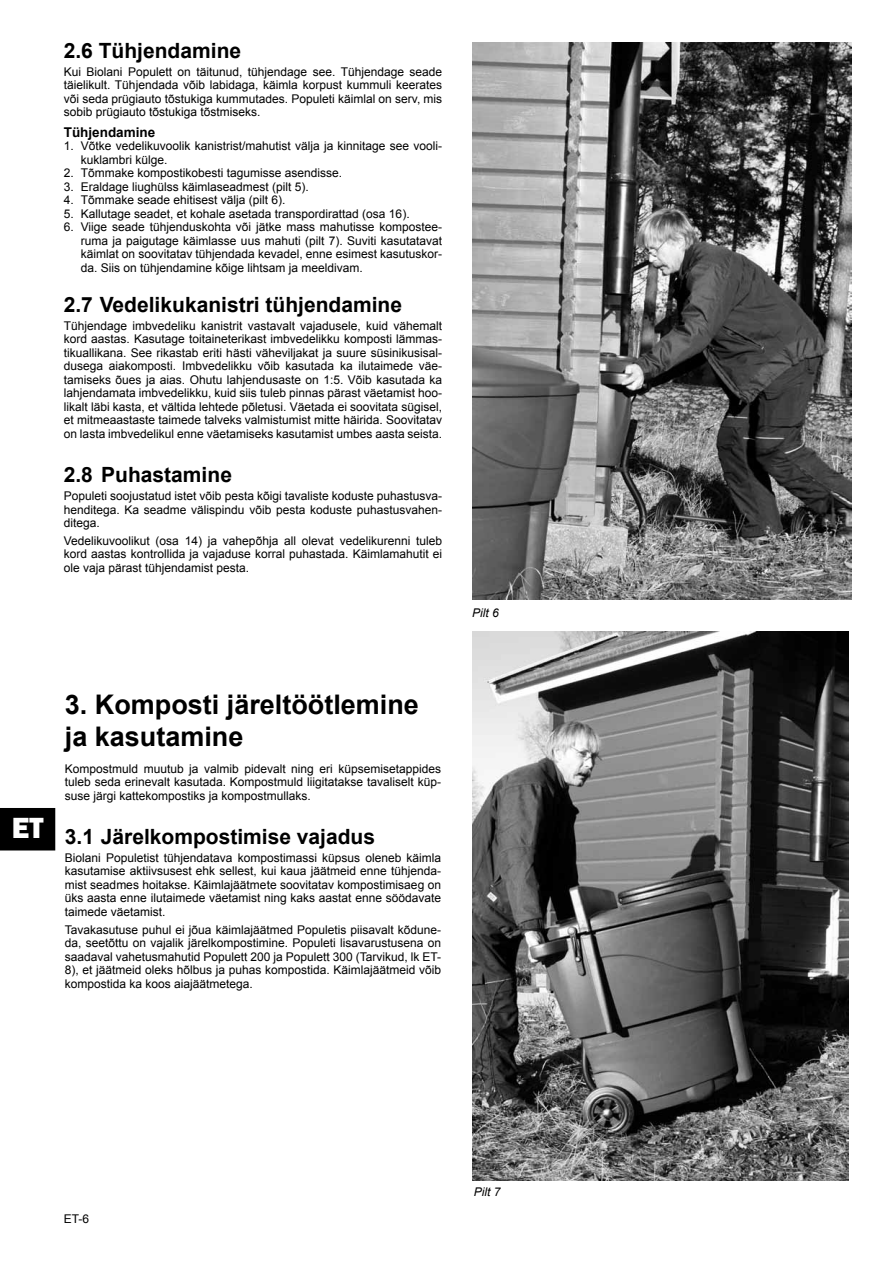
<style>
.page{position:relative;width:893px;height:1263px;background:#fff}
.page>*{position:absolute;margin:0;border:0;box-sizing:border-box;transform-origin:0 0}
.t1{font:800 30px "Franklin Gothic";color:#fff}
.t2{font:700 27px/32.4px "Arial";color:#000}
.t3{font:700 21px "Arial";color:#000}
.t4{font:700 13.5px "Arial";color:#000}
.t5{font:12px/13.5px "Arial";color:#000;text-align:justify}
.t6{font:italic 12px "Arial";color:#000}
</style>
<div class="page">
<div style="left:0;top:808px;width:55px;height:42px;background:#000"></div>
<img style="left:472px;top:43px;width:380px;height:557px">
<img style="left:472px;top:631px;width:376px;height:549px">
<h3 class="t3" style="left:64px;top:36px;width:179px">2.6 Tühjendamine</h3>
<p class="t5" style="left:64px;top:65px;width:380px">Kui Biolani Populett on täitunud, tühjendage see. Tühjendage seade täielikult. Tühjendada võib labidaga, käimla korpust kummuli keerates või seda prügiauto tõstukiga kummutades. Populeti käimlal on serv, mis sobib prügiauto tõstukiga tõstmiseks.</p>
<p class="t4" style="left:64px;top:123px;width:93px">Tühjendamine</p>
<p class="t5" style="left:81px;top:139px;width:363px;text-indent:-17px">1. Võtke vedelikuvoolik kanistrist/mahutist välja ja kinnitage see vooli&shy;kuklambri külge.</p>
<p class="t5" style="left:64px;top:166px;width:280px">2. Tõmmake kompostikobesti tagumisse asendisse.</p>
<p class="t5" style="left:64px;top:180px;width:247px">3. Eraldage liughülss käimlaseadmest (pilt 5).</p>
<p class="t5" style="left:64px;top:193px;width:223px">4. Tõmmake seade ehitisest välja (pilt 6).</p>
<p class="t5" style="left:64px;top:207px;width:347px">5. Kallutage seadet, et kohale asetada transpordirattad (osa 16).</p>
<p class="t5" style="left:81px;top:220px;width:363px;text-indent:-17px">6. Viige seade tühjenduskohta või jätke mass mahutisse kompostee&shy;ruma ja paigutage käimlasse uus mahuti (pilt 7). Suviti kasutatavat käimlat on soovitatav tühjendada kevadel, enne esimest kasutuskor&shy;da. Siis on tühjendamine kõige lihtsam ja meeldivam.</p>
<h3 class="t3" style="left:64px;top:291px;width:340px">2.7 Vedelikukanistri tühjendamine</h3>
<p class="t5" style="left:64px;top:319px;width:380px">Tühjendage imbvedeliku kanistrit vastavalt vajadusele, kuid vähemalt kord aastas. Kasutage toitaineterikast imbvedelikku komposti lämmas&shy;tikuallikana. See rikastab eriti hästi väheviljakat ja suure süsinikusisal&shy;dusega aiakomposti. Imbvedelikku võib kasutada ka ilutaimede väe&shy;tamiseks õues ja aias. Ohutu lahjendusaste on 1:5. Võib kasutada ka lahjendamata imbvedelikku, kuid siis tuleb pinnas pärast väetamist hoo&shy;likalt läbi kasta, et vältida lehtede põletusi. Väetada ei soovitata sügisel, et mitmeaastaste taimede talveks valmistumist mitte häirida. Soovitatav on lasta imbvedelikul enne väetamiseks kasutamist umbes aasta seista.</p>
<h3 class="t3" style="left:64px;top:461px;width:170px">2.8 Puhastamine</h3>
<p class="t5" style="left:64px;top:489px;width:380px">Populeti soojustatud istet võib pesta kõigi tavaliste koduste puhastusva&shy;henditega. Ka seadme välispindu võib pesta koduste puhastusvahen&shy;ditega.</p>
<p class="t5" style="left:64px;top:534px;width:380px">Vedelikuvoolikut (osa 14) ja vahepõhja all olevat vedelikurenni tuleb kord aastas kontrollida ja vajaduse korral puhastada. Käimlamahutit ei ole vaja pärast tühjendamist pesta.</p>
<p class="t6" style="left:472px;top:605px;width:28px">Pilt 6</p>
<h1 class="t1" style="left:12px;top:808px;width:33px">ET</h1>
<h2 class="t2" style="left:65px;top:689px;width:356px">3. Komposti järeltöötlemine ja kasutamine</h2>
<p class="t5" style="left:65px;top:762px;width:378px">Kompostmuld muutub ja valmib pidevalt ning eri küpsemisetappides tuleb seda erinevalt kasutada. Kompostmuld liigitatakse tavaliselt küp&shy;suse järgi kattekompostiks ja kompostmullaks.</p>
<h3 class="t3" style="left:65px;top:823px;width:312px">3.1 Järelkompostimise vajadus</h3>
<p class="t5" style="left:65px;top:851px;width:378px">Biolani Populetist tühjendatava kompostimassi küpsus oleneb käimla kasutamise aktiivsusest ehk sellest, kui kaua jäätmeid enne tühjenda&shy;mist seadmes hoitakse. Käimlajäätmete soovitatav kompostimisaeg on üks aasta enne ilutaimede väetamist ning kaks aastat enne söödavate taimede väetamist.</p>
<p class="t5" style="left:65px;top:923px;width:378px">Tavakasutuse puhul ei jõua käimlajäätmed Populetis piisavalt kõdune&shy;da, seetõttu on vajalik järelkompostimine. Populeti lisavarustusena on saadaval vahetusmahutid Populett 200 ja Populett 300 (Tarvikud, lk ET-8), et jäätmeid oleks hõlbus ja puhas kompostida. Käimlajäätmeid võib kompostida ka koos aiajäätmetega.</p>
<p class="t5" style="left:64px;top:1212px;width:27px">ET-6</p>
<p class="t6" style="left:474px;top:1184px;width:28px">Pilt 7</p>
</div>
